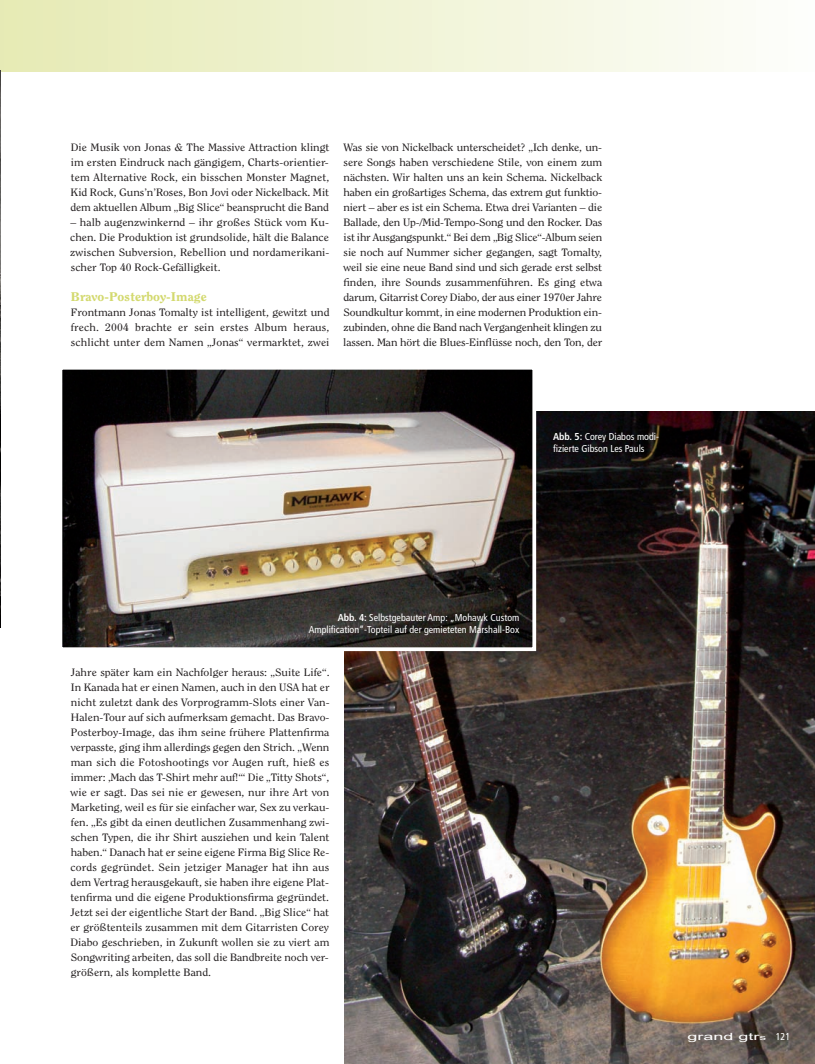
<style>
.page{position:relative;width:815px;height:1064px;background:#fff}
.page>*{position:absolute;margin:0;border:0;box-sizing:border-box;transform-origin:0 0}
.t1{font:800 12.5px "Clearface Std";color:#d3d96e;scale:1.1 1}
.t2{font:10.62px/15px "Clearface Std";letter-spacing:-.005em;color:#231f20;text-align:justify;scale:1.1 1}
.t3{font:condensed 10px/12px "Frutiger LT Std";color:#fff;text-align:right}
.t4{font:10px "Arial";color:#fff;scale:1.8 1}
.s1{font-weight:700}
.s2{font-size:7.5px}
.s3{font-family:"Frutiger LT Std";font-stretch:condensed}
</style>
<div class="page">
<img style="left:344px;top:411px;width:471px;height:653px">
<div style="left:0;top:0;width:815px;height:72px;background:linear-gradient(to right,#e6eab4,#fdfefb)"></div>
<img style="left:0;top:70px;width:1px;height:558px">
<img style="left:64px;top:371px;width:467px;height:275px">
<div style="left:59px;top:366px;width:477px;height:285px;border:4px solid #fff"></div>
<p class="t2" style="left:70px;top:140px;width:237px">Die Musik von Jonas &amp; The Massive Attraction klingt im ersten Eindruck nach gängigem, Charts-orientier&shy;tem Alternative Rock, ein bisschen Monster Magnet, Kid Rock, Guns’n’Roses, Bon Jovi oder Nickelback. Mit dem aktuellen Album „Big Slice“ beansprucht die Band</p>
<p class="t2" style="left:70px;top:215px;width:237px">– halb augenzwinkernd – ihr großes Stück vom Ku&shy;chen. Die Produktion ist grundsolide, hält die Balance zwischen Subversion, Rebellion und nordamerikani&shy;scher Top 40 Rock-Gefälligkeit.</p>
<p class="t1" style="left:71px;top:291px;width:125px">Bravo-Posterboy-Image</p>
<p class="t2" style="left:71px;top:305px;width:237px">Frontmann Jonas Tomalty ist intelligent, gewitzt und frech. 2004 brachte er sein erstes Album heraus, schlicht unter dem Namen „Jonas“ vermarktet, zwei</p>
<p class="t2" style="left:343px;top:140px;width:237px">Was sie von Nickelback unterscheidet? „Ich denke, un&shy;sere Songs haben verschiedene Stile, von einem zum nächsten. Wir halten uns an kein Schema. Nickelback haben ein großartiges Schema, das extrem gut funktio&shy;niert – aber es ist ein Schema. Etwa drei Varianten – die Ballade, den Up-/Mid-Tempo-Song und den Rocker. Das ist ihr Ausgangspunkt.“ Bei dem „Big Slice“-Album seien sie noch auf Nummer sicher gegangen, sagt Tomalty, weil sie eine neue Band sind und sich gerade erst selbst finden, ihre Sounds zusammenführen. Es ging etwa darum, Gitarrist Corey Diabo, der aus einer 1970er Jahre Soundkultur kommt, in eine modernen Produktion ein&shy;zubinden, ohne die Band nach Vergangenheit klingen zu lassen. Man hört die Blues-Einflüsse noch, den Ton, der</p>
<p class="t3" style="left:553px;top:431px;width:107px;text-align:left"><span class="s1">Abb. 5:</span> Corey Diabos modi&shy;fizierte Gibson Les Pauls</p>
<p class="t3" style="left:309px;top:612px;width:212px"><span class="s1">Abb. 4:</span> Selbstgebauter Amp: „Mohawk Custom<br>Amplification“-Topteil auf der gemieteten Marshall-Box</p>
<p class="t2" style="left:70px;top:665px;width:237px">Jahre später kam ein Nachfolger heraus: „Suite Life“.<br>In Kanada hat er einen Namen, auch in den USA hat er nicht zuletzt dank des Vorprogramm-Slots einer Van-Halen-Tour auf sich aufmerksam gemacht. Das Bravo-Posterboy-Image, das ihm seine frühere Plattenfirma verpasste, ging ihm allerdings gegen den Strich. „Wenn man sich die Fotoshootings vor Augen ruft, hieß es immer: ‚Mach das T-Shirt mehr auf!‘“ Die „Titty Shots“, wie er sagt. Das sei nie er gewesen, nur ihre Art von Marketing, weil es für sie einfacher war, Sex zu verkau&shy;fen. „Es gibt da einen deutlichen Zusammenhang zwi&shy;schen Typen, die ihr Shirt ausziehen und kein Talent haben.“ Danach hat er seine eigene Firma Big Slice Re&shy;cords gegründet. Sein jetziger Manager hat ihn aus dem Vertrag herausgekauft, sie haben ihre eigene Plat&shy;tenfirma und die eigene Produktionsfirma gegründet.<br>Jetzt sei der eigentliche Start der Band. „Big Slice“ hat er größtenteils zusammen mit dem Gitarristen Corey Diabo geschrieben, in Zukunft wollen sie zu viert am Songwriting arbeiten, das soll die Bandbreite noch ver&shy;größern, als komplette Band.</p>
<p class="t4" style="left:687px;top:1030px;width:59px">grand gtr<span class="s2">s</span> <span class="s3">121</span></p>
</div>
